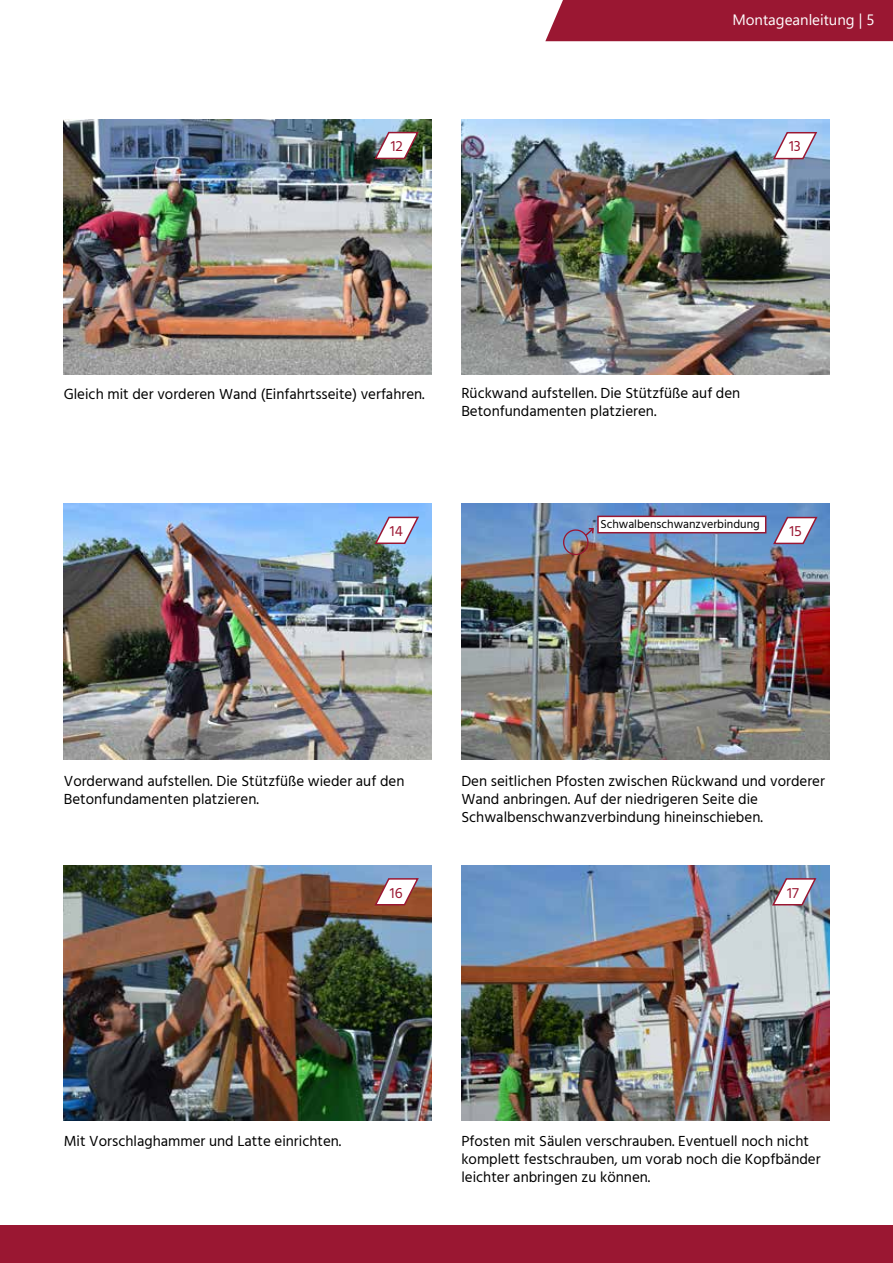
<style>
.page{position:relative;width:893px;height:1263px;background:#fff}
.page>*{position:absolute;margin:0;border:0;box-sizing:border-box;transform-origin:0 0}
.t1{font:15px/18px "Hind Madurai";color:#000}
.t2{font:15px "Segoe UI";color:#fff}
.t3{font:15px "Hind Madurai";color:#9a1732}
.t4{font:12px "Hind Madurai";color:#000}
</style>
<div class="page">
<div style="left:545px;top:0;width:348px;height:41px;background:#9a1732"></div>
<div style="left:0;top:1225px;width:893px;height:38px;background:#9a1732"></div>
<img style="left:64px;top:119px;width:368px;height:255px">
<img style="left:461px;top:119px;width:368px;height:255px">
<img style="left:64px;top:504px;width:368px;height:255px">
<img style="left:461px;top:504px;width:368px;height:255px">
<img style="left:64px;top:865px;width:368px;height:255px">
<img style="left:461px;top:865px;width:368px;height:255px">
<svg style="left:772px;top:131px;width:46px;height:29px"></svg>
<svg style="left:373px;top:131px;width:47px;height:29px"></svg>
<svg style="left:772px;top:515px;width:47px;height:30px"></svg>
<svg style="left:373px;top:515px;width:47px;height:30px"></svg>
<svg style="left:771px;top:877px;width:47px;height:29px"></svg>
<svg style="left:373px;top:877px;width:47px;height:29px"></svg>
<svg style="left:562px;top:527px;width:33px;height:28px"></svg>
<div style="left:597px;top:516px;width:169px;height:17px;background:#fff;border:2px solid #9a1732"></div>
<p class="t2" style="left:732px;top:6px;width:144px">Montageanleitung | 5</p>
<p class="t3" style="left:391px;top:137px;width:14px">12</p>
<p class="t3" style="left:789px;top:137px;width:13px">13</p>
<p class="t1" style="left:64px;top:385px;width:362px">Gleich mit der vorderen Wand (Einfahrtsseite) verfahren.</p>
<p class="t1" style="left:461px;top:385px;width:281px">Rückwand aufstellen. Die Stützfüße auf den<br>Betonfundamenten platzieren.</p>
<p class="t4" style="left:600px;top:517px;width:161px">Schwalbenschwanzverbindung</p>
<p class="t3" style="left:390px;top:522px;width:14px">14</p>
<p class="t3" style="left:789px;top:522px;width:14px">15</p>
<p class="t1" style="left:64px;top:772px;width:342px">Vorderwand aufstellen. Die Stützfüße wieder auf den<br>Betonfundamenten platzieren.</p>
<p class="t1" style="left:461px;top:772px;width:365px">Den seitlichen Pfosten zwischen Rückwand und vorderer<br>Wand anbringen. Auf der niedrigeren Seite die<br>Schwalbenschwanzverbindung hineinschieben.</p>
<p class="t3" style="left:390px;top:884px;width:14px">16</p>
<p class="t3" style="left:787px;top:884px;width:13px">17</p>
<p class="t1" style="left:64px;top:1132px;width:279px">Mit Vorschlaghammer und Latte einrichten.</p>
<p class="t1" style="left:461px;top:1132px;width:361px">Pfosten mit Säulen verschrauben. Eventuell noch nicht komplett festschrauben, um vorab noch die Kopfbänder leichter anbringen zu können.</p>
</div>
